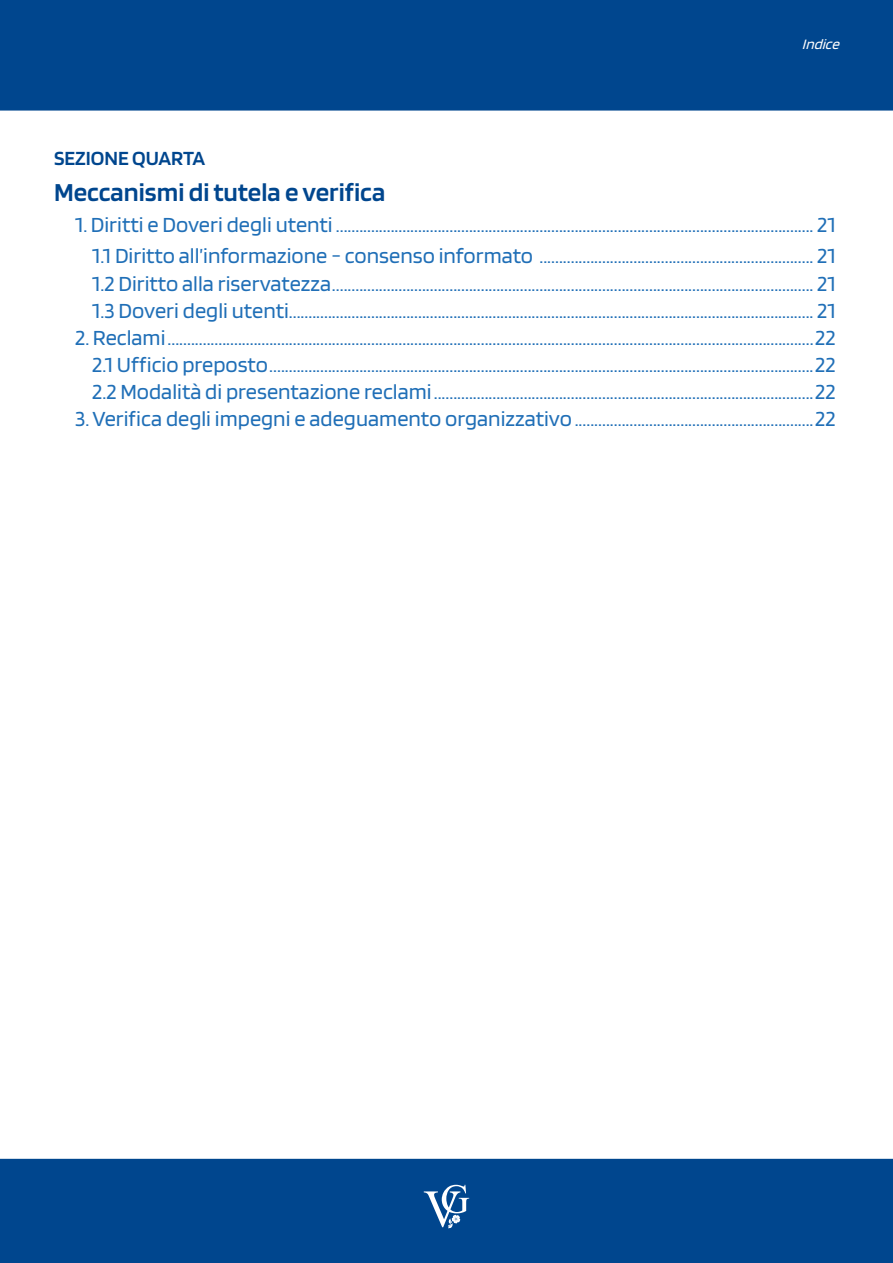
<style>
.page{position:relative;width:893px;height:1263px;background:#fff}
.page>*{position:absolute;margin:0;border:0;box-sizing:border-box;transform-origin:0 0}
.t1{font:600 27px "Blinker";color:#00468e}
.t2{font:22.5px/27px "Blinker";color:#206fb7;text-align:right}
.t3{font:600 21px "Blinker";color:#00468e}
.t4{font:italic 15px "Blinker";color:#fff}
</style>
<div class="page">
<div style="left:0;top:1159px;width:893px;height:104px;background:#00468e"></div>
<div style="left:0;top:0;width:893px;height:111px;background:#00468e"></div>
<svg style="left:424px;top:1185px;width:45px;height:43px"></svg>
<p class="t4" style="left:802px;top:37px;width:43px">Indice</p>
<p class="t3" style="left:54px;top:147px;width:153px">SEZIONE QUARTA</p>
<p class="t1" style="left:54px;top:178px;width:333px">Meccanismi di tutela e verifica</p>
<p class="t2" style="left:75px;top:210px;width:762px;line-height:31.2px">1. Diritti e Doveri degli utenti .......................................................................................................................... 21<br>1.1 Diritto all’informazione - consenso informato ...................................................................... 21</p>
<p class="t2" style="left:92px;top:270px;width:745px;text-align:left">1.2 Diritto alla riservatezza........................................................................................................................... 21<br>1.3 Doveri degli utenti...................................................................................................................................... 21</p>
<p class="t2" style="left:92px;top:324px;width:745px;text-align:justify;text-indent:-17px">2. Reclami.....................................................................................................................................................................22<br>2.1 Ufficio preposto...........................................................................................................................................22<br>2.2 Modalità di presentazione reclami.................................................................................................22</p>
<p class="t2" style="left:75px;top:405px;width:762px">3. Verifica degli impegni e adeguamento organizzativo.............................................................22</p>
</div>
